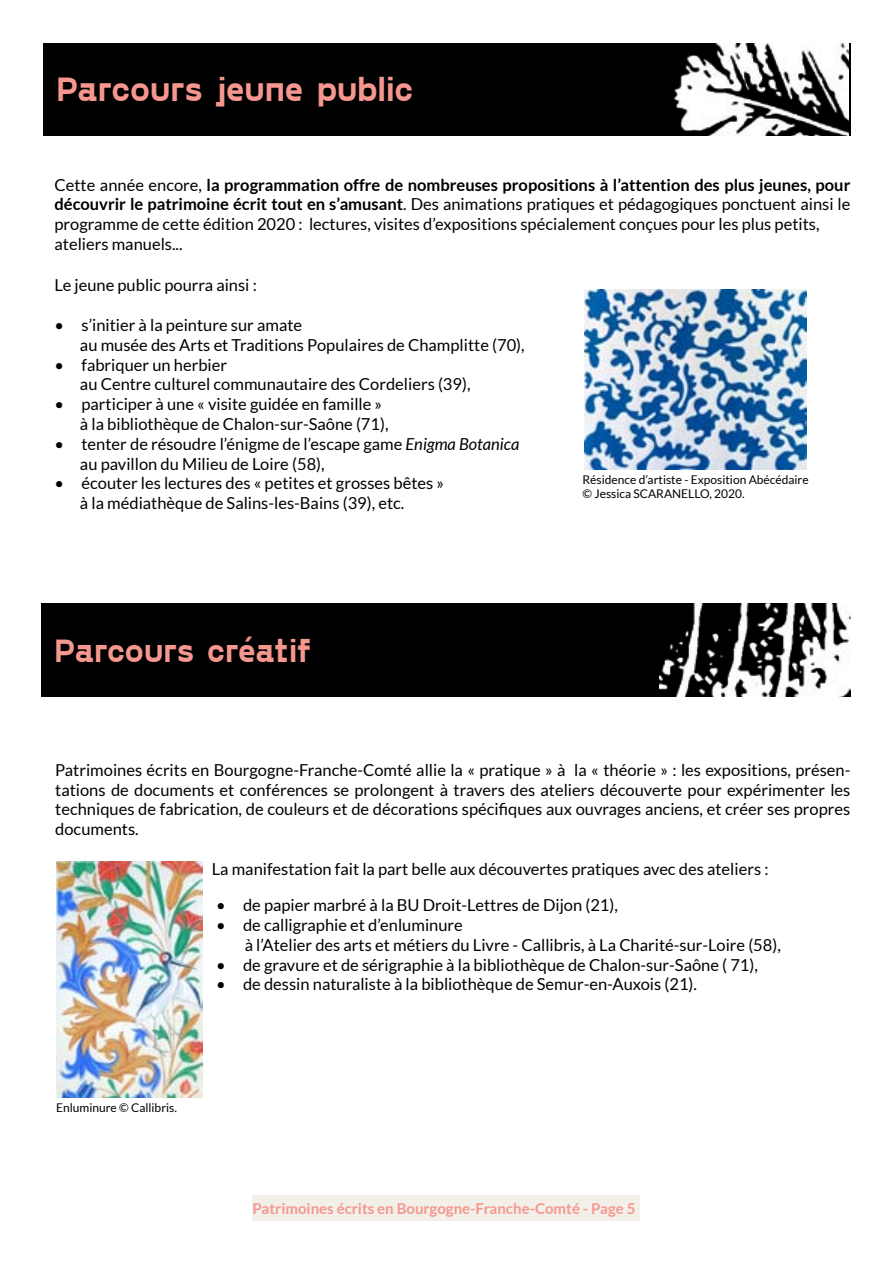
<style>
.page{position:relative;width:893px;height:1263px;background:#fff}
.page>*{position:absolute;margin:0;border:0;box-sizing:border-box;transform-origin:0 0}
.t1{font:700 34.5px "Gosha Sans";letter-spacing:-.025em;color:#f6978f}
.t2{font:700 33px "Gosha Sans";letter-spacing:-.035em;color:#f6978f}
.t3{font:16.5px/19.8px "Lato";color:#000}
.t4{font:700 15px "Lato";color:#f6978f}
.t5{font:12px/14.4px "Lato";color:#000}
.s1{font-weight:700}
.s2{font-style:italic}
</style>
<div class="page">
<div style="left:43px;top:43px;width:807px;height:92px;background:#000"></div>
<div style="left:41px;top:603px;width:809px;height:94px;background:#000"></div>
<div style="left:253px;top:1195px;width:387px;height:25px;background:#f2f0e9"></div>
<img style="left:584px;top:289px;width:222px;height:180px">
<img style="left:57px;top:861px;width:146px;height:236px">
<img style="left:673px;top:43px;width:176px;height:92px">
<img style="left:659px;top:603px;width:191px;height:94px">
<h1 class="t1" style="left:56px;top:66px;width:359px">Parcours jeune public</h1>
<p class="t3" style="left:54px;top:175px;width:797px">Cette année encore, <span class="s1">la programmation offre de nombreuses propositions à l’attention des plus jeunes, pour découvrir le patrimoine écrit tout en s’amusant</span>. Des animations pratiques et pédagogiques ponctuent ainsi le programme de cette édition 2020 : lectures, visites d’expositions spécialement conçues pour les plus petits, ateliers manuels...</p>
<p class="t3" style="left:55px;top:275px;width:204px">Le jeune public pourra ainsi :</p>
<p class="t3" style="left:80px;top:315px;width:446px;text-indent:-25px">• s’initier à la peinture sur amate<br>au musée des Arts et Traditions Populaires de Champlitte (70),</p>
<p class="t3" style="left:80px;top:355px;width:392px;text-indent:-25px">• fabriquer un herbier<br>au Centre culturel communautaire des Cordeliers (39),</p>
<p class="t3" style="left:80px;top:394px;width:310px;text-indent:-25px">• participer à une « visite guidée en famille » à la bibliothèque de Chalon-sur-Saône (71),</p>
<p class="t3" style="left:80px;top:434px;width:441px;text-indent:-25px">• tenter de résoudre l’énigme de l’escape game <span class="s2">Enigma Botanica </span>au pavillon du Milieu de Loire (58),</p>
<p class="t3" style="left:80px;top:473px;width:366px;text-indent:-25px">• écouter les lectures des « petites et grosses bêtes » à la médiathèque de Salins-les-Bains (39), etc.</p>
<p class="t5" style="left:583px;top:472px;width:228px">Résidence d’artiste - Exposition Abécédaire © Jessica SCARANELLO, 2020.</p>
<h2 class="t2" style="left:54px;top:628px;width:259px">Parcours créatif</h2>
<p class="t3" style="left:55px;top:760px;width:797px;text-align:justify">Patrimoines écrits en Bourgogne-Franche-Comté allie la « pratique » à la « théorie » : les expositions, présen&shy;tations de documents et conférences se prolongent à travers des ateliers découverte pour expérimenter les techniques de fabrication, de couleurs et de décorations spécifiques aux ouvrages anciens, et créer ses propres documents.</p>
<p class="t3" style="left:212px;top:859px;width:558px">La manifestation fait la part belle aux découvertes pratiques avec des ateliers :</p>
<p class="t3" style="left:216px;top:895px;width:403px">• de papier marbré à la BU Droit-Lettres de Dijon (21),</p>
<p class="t3" style="left:245px;top:915px;width:538px;text-indent:-29px">• de calligraphie et d’enluminure<br>à l’Atelier des arts et métiers du Livre - Callibris, à La Charité-sur-Loire (58),</p>
<p class="t3" style="left:216px;top:955px;width:543px">• de gravure et de sérigraphie à la bibliothèque de Chalon-sur-Saône ( 71),</p>
<p class="t3" style="left:216px;top:974px;width:482px">• de dessin naturaliste à la bibliothèque de Semur-en-Auxois (21).</p>
<p class="t5" style="left:56px;top:1100px;width:122px">Enluminure © Callibris.</p>
<p class="t4" style="left:253px;top:1200px;width:384px">Patrimoines écrits en Bourgogne-Franche-Comté - Page 5</p>
</div>
